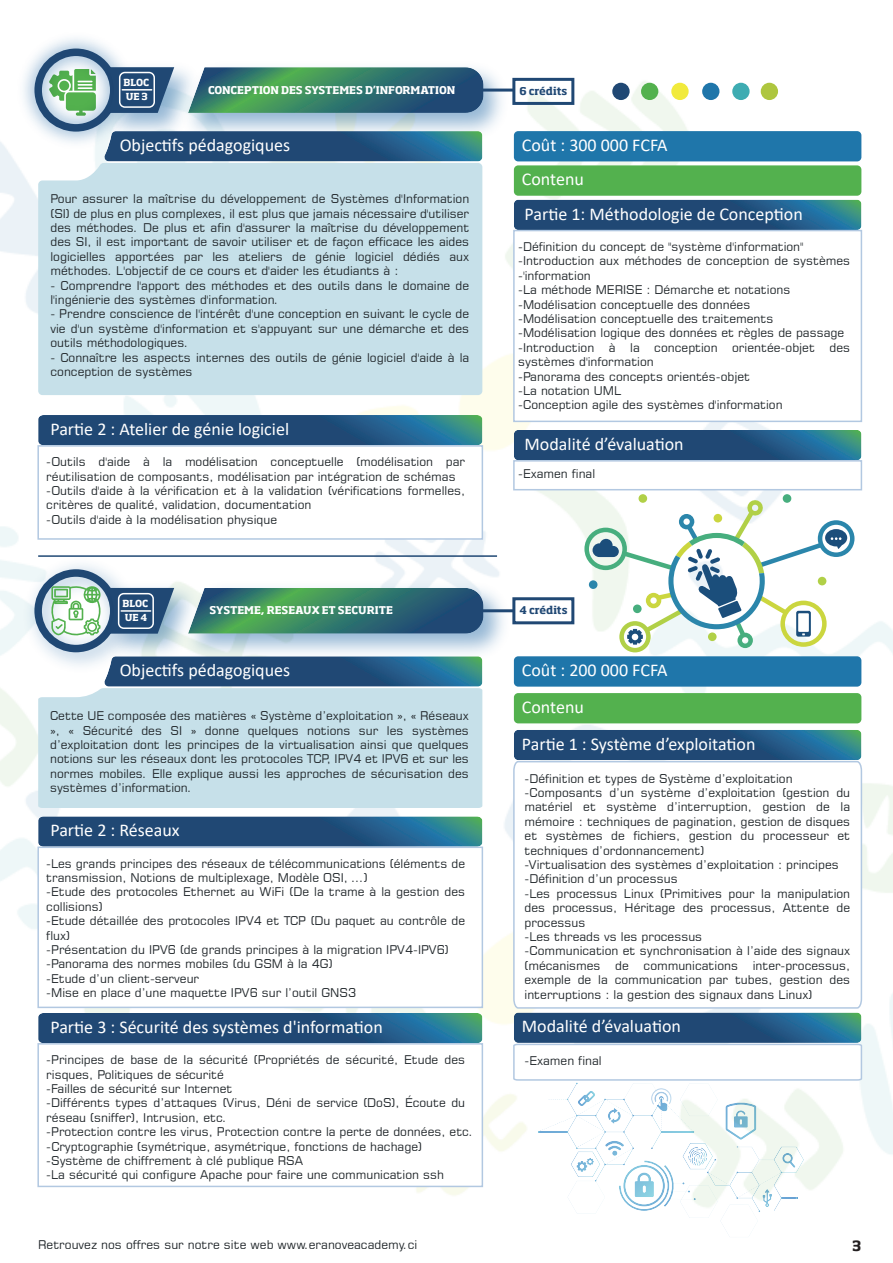
<style>
.page{position:relative;width:893px;height:1263px;background:#fff}
.page>*{position:absolute;margin:0;border:0;box-sizing:border-box;transform-origin:0 0}
.t1{font:18px "Calibri";color:#fff}
.t2{font:700 13.95px "Soho Std";color:#231f20}
.t3{font:12px/14.4px "Square 721 BT";color:#22282c}
.t4{font:700 10.5px "Soho Std";color:#fff}
.t5{font:700 10.5px "Soho Std";color:#204874}
.t6{font:700 9.6px "Soho Std";letter-spacing:-.005em;color:#fff}
</style>
<div class="page">
<img style="left:0;top:77px;width:893px;height:1119px">
<img style="left:12px;top:38px;width:90px;height:116px">
<img style="left:483px;top:70px;width:32px;height:76px">
<img style="left:16px;top:551px;width:128px;height:128px">
<img style="left:483px;top:576px;width:33px;height:91px">
<div style="left:38px;top:163px;width:444px;height:232px;background:#c6e0e9"></div>
<svg style="left:31px;top:45px;width:452px;height:116px"></svg>
<div style="left:38px;top:688px;width:444px;height:120px;background:#c6e0e9"></div>
<svg style="left:31px;top:565px;width:452px;height:122px"></svg>
<div style="left:514px;top:165px;width:347px;height:31px;background:#53b14e;border-radius:4px"></div>
<div style="left:514px;top:131px;width:347px;height:30px;background:#1f76aa;border-radius:4px"></div>
<div style="left:514px;top:693px;width:347px;height:30px;background:#53b14e;border-radius:4px"></div>
<div style="left:514px;top:656px;width:347px;height:31px;background:#1f76aa;border-radius:4px"></div>
<svg style="left:514px;top:200px;width:347px;height:30px;background:#23547c"></svg>
<svg style="left:38px;top:415px;width:444px;height:30px;background:#23557c"></svg>
<div style="left:37px;top:445px;width:446px;height:95px;background:#fff;border:2px solid #b2c8e1"></div>
<div style="left:513px;top:230px;width:349px;height:192px;background:#fff;border:2px solid #b2c8e1"></div>
<svg style="left:38px;top:816px;width:444px;height:30px;background:#28587f"></svg>
<div style="left:37px;top:846px;width:446px;height:162px;background:#fff;border:2px solid #b2c8e1"></div>
<svg style="left:38px;top:1013px;width:444px;height:30px;background:#23557c"></svg>
<div style="left:37px;top:1043px;width:446px;height:144px;background:#fff;border:2px solid #b2c8e1"></div>
<svg style="left:514px;top:430px;width:347px;height:30px;background:#22547c"></svg>
<div style="left:513px;top:460px;width:349px;height:30px;background:#fff;border:2px solid #b2c8e1"></div>
<hr style="left:38px;top:555px;width:459px;height:2px;background:#204874">
<div style="left:612px;top:83px;width:18px;height:17px;background:#204874;border-radius:50%"></div>
<div style="left:761px;top:83px;width:17px;height:17px;background:#aec63f;border-radius:50%"></div>
<div style="left:671px;top:83px;width:18px;height:17px;background:#f1ea3c;border-radius:50%"></div>
<div style="left:702px;top:83px;width:18px;height:17px;background:#1f76aa;border-radius:50%"></div>
<div style="left:641px;top:83px;width:17px;height:17px;background:#53b14e;border-radius:50%"></div>
<div style="left:732px;top:83px;width:18px;height:17px;background:#3eacb2;border-radius:50%"></div>
<svg style="left:514px;top:730px;width:347px;height:30px;background:#22547c"></svg>
<svg style="left:512px;top:760px;width:351px;height:249px"></svg>
<div style="left:783px;top:494px;width:8px;height:9px;background:#47ae7e;border-radius:50%"></div>
<div style="left:638px;top:494px;width:9px;height:9px;background:#b1d047;border-radius:50%"></div>
<svg style="left:584px;top:499px;width:270px;height:153px"></svg>
<svg style="left:512px;top:1012px;width:351px;height:225px"></svg>
<div style="left:512px;top:78px;width:62px;height:27px;border:3px solid #204874"></div>
<div style="left:512px;top:597px;width:62px;height:27px;border:3px solid #204874"></div>
<hr style="left:480px;top:89px;width:34px;height:3px;background:#204874">
<hr style="left:480px;top:609px;width:34px;height:3px;background:#204874">
<p class="t6" style="left:124px;top:79px;width:27px">BLOC</p>
<p class="t6" style="left:126px;top:92px;width:24px">UE 3</p>
<p class="t4" style="left:208px;top:85px;width:249px">CONCEPTION DES SYSTEMES D’INFORMATION</p>
<h1 class="t1" style="left:120px;top:132px;width:172px">Objectifs pédagogiques</h1>
<p class="t3" style="left:50px;top:193px;width:420px;text-align:justify">Pour assurer la maîtrise du développement de Systèmes d'Information (SI) de plus en plus complexes, il est plus que jamais nécessaire d'utiliser des méthodes. De plus et afin d'assurer la maîtrise du développement des SI, il est important de savoir utiliser et de façon efficace les aides logicielles apportées par les ateliers de génie logiciel dédiés aux méthodes. L'objectif de ce cours et d'aider les étudiants à :</p>
<p class="t3" style="left:50px;top:279px;width:420px">- Comprendre l'apport des méthodes et des outils dans le domaine de l'ingénierie des systèmes d'information.</p>
<p class="t3" style="left:50px;top:308px;width:420px;text-align:justify">- Prendre conscience de l'intérêt d'une conception en suivant le cycle de vie d'un système d'information et s'appuyant sur une démarche et des outils méthodologiques.</p>
<p class="t3" style="left:50px;top:351px;width:420px">- Connaître les aspects internes des outils de génie logiciel d'aide à la conception de systèmes</p>
<h1 class="t1" style="left:50px;top:416px;width:240px">Partie 2 : Atelier de génie logiciel</h1>
<p class="t3" style="left:46px;top:456px;width:420px">-Outils d'aide à la modélisation conceptuelle (modélisation par réutilisation de composants, modélisation par intégration de schémas -Outils d'aide à la vérification et à la validation (vérifications formelles, critères de qualité, validation, documentation<br>-Outils d'aide à la modélisation physique</p>
<p class="t6" style="left:123px;top:600px;width:27px">BLOC</p>
<p class="t6" style="left:125px;top:613px;width:24px">UE 4</p>
<p class="t4" style="left:210px;top:606px;width:185px">SYSTEME, RESEAUX ET SECURITE</p>
<h1 class="t1" style="left:120px;top:657px;width:172px">Objectifs pédagogiques</h1>
<p class="t3" style="left:50px;top:710px;width:420px;text-align:justify">Cette UE composée des matières « Système d’exploitation », « Réseaux », « Sécurité des SI » donne quelques notions sur les systèmes d’exploitation dont les principes de la virtualisation ainsi que quelques notions sur les réseaux dont les protocoles TCP, IPV4 et IPV6 et sur les normes mobiles. Elle explique aussi les approches de sécurisation des systèmes d’information.</p>
<h1 class="t1" style="left:50px;top:818px;width:131px">Partie 2 : Réseaux</h1>
<p class="t3" style="left:46px;top:857px;width:420px">-Les grands principes des réseaux de télécommunications (éléments de transmission, Notions de multiplexage, Modèle OSI, …)<br>-Etude des protocoles Ethernet au WiFi (De la trame à la gestion des collisions)<br>-Etude détaillée des protocoles IPV4 et TCP (Du paquet au contrôle de flux)<br>-Présentation du IPV6 (de grands principes à la migration IPV4-IPV6) -Panorama des normes mobiles (du GSM à la 4G)<br>-Etude d’un client-serveur<br>-Mise en place d’une maquette IPV6 sur l’outil GNS3</p>
<h1 class="t1" style="left:50px;top:1014px;width:334px">Partie 3 : Sécurité des systèmes d'information</h1>
<p class="t3" style="left:46px;top:1054px;width:428px">-Principes de base de la sécurité (Propriétés de sécurité, Etude des risques, Politiques de sécurité<br>-Failles de sécurité sur Internet<br>-Différents types d’attaques (Virus, Déni de service (DoS), Écoute du réseau (sniffer), Intrusion, etc.<br>-Protection contre les virus, Protection contre la perte de données, etc. -Cryptographie (symétrique, asymétrique, fonctions de hachage) -Système de chiffrement à clé publique RSA<br>-La sécurité qui configure Apache pour faire une communication ssh</p>
<p class="t3" style="left:38px;top:1239px;width:381px">Retrouvez nos offres sur notre site web www.eranoveacademy.ci</p>
<p class="t5" style="left:519px;top:87px;width:49px">6 crédits</p>
<h1 class="t1" style="left:522px;top:132px;width:147px">Coût : 300 000 FCFA</h1>
<h1 class="t1" style="left:522px;top:167px;width:64px">Contenu</h1>
<h1 class="t1" style="left:525px;top:201px;width:280px">Partie 1: Méthodologie de Conception</h1>
<p class="t3" style="left:518px;top:241px;width:333px">-Définition du concept de "système d'information" -Introduction aux méthodes de conception de systèmes -'information<br>-La méthode MERISE : Démarche et notations -Modélisation conceptuelle des données<br>-Modélisation conceptuelle des traitements -Modélisation logique des données et règles de passage -Introduction à la conception orientée-objet des systèmes d'information<br>-Panorama des concepts orientés-objet<br>-La notation UML<br>-Conception agile des systèmes d'information</p>
<h1 class="t1" style="left:525px;top:431px;width:161px">Modalité d’évaluation</h1>
<p class="t3" style="left:518px;top:468px;width:79px">-Examen final</p>
<p class="t5" style="left:519px;top:606px;width:50px">4 crédits</p>
<h1 class="t1" style="left:522px;top:657px;width:147px">Coût : 200 000 FCFA</h1>
<h1 class="t1" style="left:522px;top:694px;width:64px">Contenu</h1>
<h1 class="t1" style="left:522px;top:731px;width:235px">Partie 1 : Système d’exploitation</h1>
<p class="t3" style="left:525px;top:772px;width:327px">-Définition et types de Système d’exploitation -Composants d’un système d’exploitation (gestion du matériel et système d’interruption, gestion de la mémoire : techniques de pagination, gestion de disques et systèmes de fichiers, gestion du processeur et techniques d’ordonnancement)<br>-Virtualisation des systèmes d’exploitation : principes -Définition d’un processus<br>-Les processus Linux (Primitives pour la manipulation des processus, Héritage des processus, Attente de processus<br>-Les threads vs les processus<br>-Communication et synchronisation à l’aide des signaux (mécanismes de communications inter-processus, exemple de la communication par tubes, gestion des interruptions : la gestion des signaux dans Linux)</p>
<h1 class="t1" style="left:522px;top:1014px;width:161px">Modalité d’évaluation</h1>
<p class="t3" style="left:525px;top:1054px;width:79px">-Examen final</p>
<p class="t2" style="left:852px;top:1240px;width:11px">3</p>
</div>
